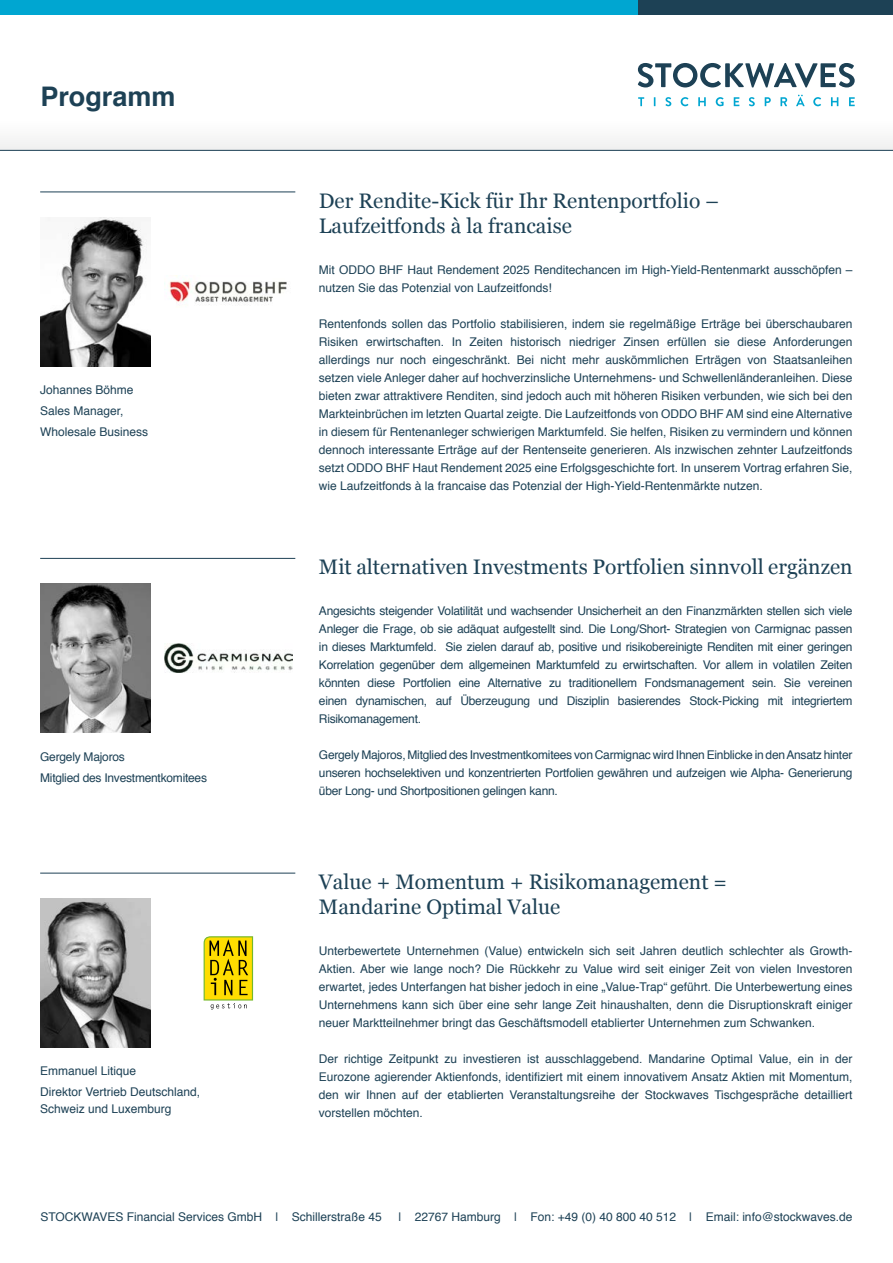
<style>
.page{position:relative;width:893px;height:1263px;background:#fff}
.page>*{position:absolute;margin:0;border:0;box-sizing:border-box;transform-origin:0 0}
.t1{font:700 27px "Helvetica";color:#1d4155}
.t2{font:21px/25.2px "Georgia";color:#1d4155}
.t3{font:12px/18px "Helvetica";color:#1d4155;text-align:justify}
.t4{font:12px/21px "Helvetica";letter-spacing:-.02em;color:#1d4155}
</style>
<div class="page">
<div style="left:0;top:0;width:132px;height:14px;background:#00a6d1"></div>
<div style="left:131px;top:0;width:301px;height:14px;background:#00a6d1"></div>
<div style="left:431px;top:0;width:239px;height:14px;background:#00a6d1"></div>
<div style="left:638px;top:0;width:255px;height:14px;background:#1d4155"></div>
<div style="left:0;top:120px;width:893px;height:31px;background:#f7f7f7"></div>
<svg style="left:638px;top:97px;width:6px;height:9px"></svg>
<svg style="left:665px;top:97px;width:6px;height:9px"></svg>
<svg style="left:681px;top:97px;width:7px;height:9px"></svg>
<svg style="left:698px;top:97px;width:8px;height:9px"></svg>
<svg style="left:716px;top:97px;width:8px;height:9px"></svg>
<svg style="left:734px;top:97px;width:5px;height:9px"></svg>
<svg style="left:749px;top:97px;width:6px;height:9px"></svg>
<svg style="left:765px;top:97px;width:6px;height:9px"></svg>
<svg style="left:780px;top:97px;width:7px;height:9px"></svg>
<svg style="left:796px;top:95px;width:9px;height:11px"></svg>
<svg style="left:813px;top:97px;width:8px;height:9px"></svg>
<svg style="left:831px;top:97px;width:7px;height:9px"></svg>
<svg style="left:849px;top:97px;width:6px;height:9px"></svg>
<svg style="left:638px;top:63px;width:217px;height:24px"></svg>
<hr style="left:0;top:150px;width:893px;height:1px;background:#1d4155">
<hr style="left:40px;top:558px;width:255px;height:1px;background:#1d4155">
<img style="left:40px;top:584px;width:111px;height:148px">
<img style="left:165px;top:644px;width:127px;height:29px">
<hr style="left:40px;top:873px;width:255px;height:1px;background:#1d4155">
<img style="left:40px;top:898px;width:111px;height:149px">
<svg style="left:204px;top:936px;width:49px;height:73px"></svg>
<hr style="left:40px;top:192px;width:255px;height:1px;background:#1d4155">
<img style="left:40px;top:217px;width:111px;height:149px">
<img style="left:169px;top:276px;width:118px;height:29px">
<h1 class="t1" style="left:40px;top:75px;width:137px">Programm</h1>
<p class="t3" style="left:40px;top:380px;width:110px;line-height:21px;text-align:left">Johannes Böhme<br>Sales Manager,<br>Wholesale Business</p>
<p class="t4" style="left:40px;top:746px;width:168px">Gergely Majoros<br>Mitglied des Investmentkomitees</p>
<p class="t3" style="left:40px;top:1061px;width:162px;line-height:21px">Emmanuel Litique<br>Direktor Vertrieb Deutschland,</p>
<p class="t3" style="left:40px;top:1100px;width:133px">Schweiz und Luxemburg</p>
<h2 class="t2" style="left:319px;top:187px;width:401px">Der Rendite-Kick für Ihr Rentenportfolio –<br>Laufzeitfonds à la francaise</h2>
<p class="t3" style="left:319px;top:261px;width:535px">Mit ODDO BHF Haut Rendement 2025 Renditechancen im High-Yield-Rentenmarkt ausschöpfen – nutzen Sie das Potenzial von Laufzeitfonds!</p>
<p class="t3" style="left:319px;top:315px;width:535px">Rentenfonds sollen das Portfolio stabilisieren, indem sie regelmäßige Erträge bei überschaubaren Risiken erwirtschaften. In Zeiten historisch niedriger Zinsen erfüllen sie diese Anforderungen allerdings nur noch eingeschränkt. Bei nicht mehr auskömmlichen Erträgen von Staatsanleihen setzen viele Anleger daher auf hochverzinsliche Unternehmens- und Schwellenländeranleihen. Diese bieten zwar attraktivere Renditen, sind jedoch auch mit höheren Risiken verbunden, wie sich bei den Markteinbrüchen im letzten Quartal zeigte. Die Laufzeitfonds von ODDO BHF AM sind eine Alternative in diesem für Rentenanleger schwierigen Marktumfeld. Sie helfen, Risiken zu vermindern und können dennoch interessante Erträge auf der Rentenseite generieren. Als inzwischen zehnter Laufzeitfonds setzt ODDO BHF Haut Rendement 2025 eine Erfolgsgeschichte fort. In unserem Vortrag erfahren Sie, wie Laufzeitfonds à la francaise das Potenzial der High-Yield-Rentenmärkte nutzen.</p>
<h2 class="t2" style="left:319px;top:553px;width:535px">Mit alternativen Investments Portfolien sinnvoll ergänzen</h2>
<p class="t3" style="left:319px;top:602px;width:535px">Angesichts steigender Volatilität und wachsender Unsicherheit an den Finanzmärkten stellen sich viele Anleger die Frage, ob sie adäquat aufgestellt sind. Die Long/Short- Strategien von Carmignac passen in dieses Marktumfeld. Sie zielen darauf ab, positive und risikobereinigte Renditen mit einer geringen Korrelation gegenüber dem allgemeinen Marktumfeld zu erwirtschaften. Vor allem in volatilen Zeiten könnten diese Portfolien eine Alternative zu traditionellem Fondsmanagement sein. Sie vereinen einen dynamischen, auf Überzeugung und Disziplin basierendes Stock-Picking mit integriertem Risikomanagement.</p>
<p class="t3" style="left:319px;top:746px;width:535px">Gergely Majoros, Mitglied des Investmentkomitees von Carmignac wird Ihnen Einblicke in den Ansatz hinter unseren hochselektiven und konzentrierten Portfolien gewähren und aufzeigen wie Alpha- Generierung über Long- und Shortpositionen gelingen kann.</p>
<h2 class="t2" style="left:319px;top:868px;width:410px">Value + Momentum + Risikomanagement =<br>Mandarine Optimal Value</h2>
<p class="t3" style="left:319px;top:942px;width:535px">Unterbewertete Unternehmen (Value) entwickeln sich seit Jahren deutlich schlechter als Growth-Aktien. Aber wie lange noch? Die Rückkehr zu Value wird seit einiger Zeit von vielen Investoren erwartet, jedes Unterfangen hat bisher jedoch in eine „Value-Trap“ geführt. Die Unterbewertung eines Unternehmens kann sich über eine sehr lange Zeit hinaushalten, denn die Disruptionskraft einiger neuer Marktteilnehmer bringt das Geschäftsmodell etablierter Unternehmen zum Schwanken.</p>
<p class="t3" style="left:319px;top:1050px;width:535px">Der richtige Zeitpunkt zu investieren ist ausschlaggebend. Mandarine Optimal Value, ein in der Eurozone agierender Aktienfonds, identifiziert mit einem innovativem Ansatz Aktien mit Momentum, den wir Ihnen auf der etablierten Veranstaltungsreihe der Stockwaves Tischgespräche detailliert vorstellen möchten.</p>
<p class="t3" style="left:40px;top:1208px;width:343px">STOCKWAVES Financial Services GmbH | Schillerstraße 45</p>
<p class="t3" style="left:398px;top:1208px;width:456px">| 22767 Hamburg | Fon: +49 (0) 40 800 40 512 | Email: info@stockwaves.de</p>
</div>
